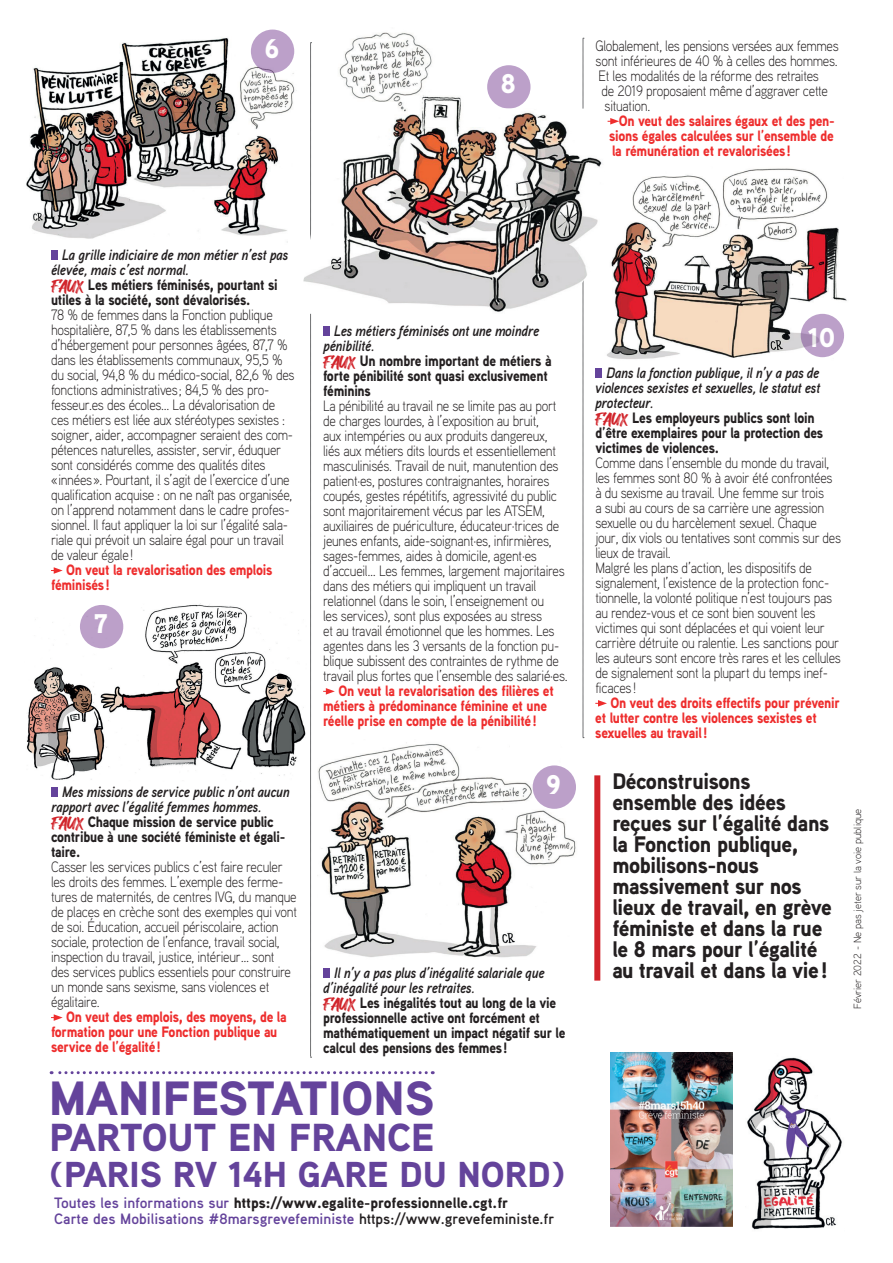
<style>
.page{position:relative;width:893px;height:1263px;background:#fff}
.page>*{position:absolute;margin:0;border:0;box-sizing:border-box;transform-origin:0 0}
.t1{font:900 48px "Aaux Pro";color:#64439b}
.t2{font:900 39px "Aaux Pro";color:#64439b}
.t3{font:900 36px "Aaux Pro";color:#64439b}
.t4{font:900 27px "Aaux Pro";color:#fff}
.t5{font:900 22.5px/21px "Aaux Pro";letter-spacing:-.02em;color:#231f20;scale:.96 1}
.t6{font:300 15px/15px "Aaux Pro";letter-spacing:-.02em;color:#231f20;scale:.9 1}
.t7{font:900 15px/15px "Aaux Pro";letter-spacing:-.02em;color:#231f20;scale:.9 1}
.t8{font:900 15px/15px "Aaux Pro";letter-spacing:-.02em;color:#ee2d2d;scale:.9 1}
.t9{font:italic 700 15px/15px "Aaux Pro";letter-spacing:-.02em;color:#231f20;scale:.9 1}
.t10{font:700 15px/16.2px "Aaux Pro";color:#64439b}
.t11{font:300 10.5px "Aaux Pro";color:#231f20}
.s1{font-weight:700;font-style:italic}
.s2{font-family:"Hey August";font-weight:400;font-size:18px;color:#d1232a}
.s3{font-weight:900;color:#231f20}
.s4{color:#231f20}
.s5{font-family:"Hey August";font-weight:400;font-style:normal;font-size:18px;color:#d1232a}
.s6{font-weight:900;font-style:normal}
</style>
<div class="page">
<img style="left:607px;top:168px;width:240px;height:191px">
<div style="left:51px;top:250px;width:7px;height:10px;background:#64439b"></div>
<svg style="left:51px;top:567px;width:12px;height:7px"></svg>
<div style="left:51px;top:787px;width:7px;height:10px;background:#64439b"></div>
<svg style="left:51px;top:1014px;width:12px;height:7px"></svg>
<div style="left:323px;top:326px;width:7px;height:10px;background:#64439b"></div>
<svg style="left:323px;top:688px;width:12px;height:7px"></svg>
<div style="left:323px;top:968px;width:7px;height:10px;background:#64439b"></div>
<svg style="left:608px;top:118px;width:11px;height:7px"></svg>
<div style="left:595px;top:368px;width:7px;height:10px;background:#64439b"></div>
<svg style="left:595px;top:700px;width:12px;height:7px"></svg>
<img style="left:26px;top:32px;width:271px;height:211px">
<svg style="left:801px;top:314px;width:43px;height:43px"></svg>
<img style="left:747px;top:1057px;width:95px;height:173px">
<img style="left:611px;top:1053px;width:121px;height:173px">
<div style="left:594px;top:775px;width:6px;height:205px;background:#d1232a"></div>
<svg style="left:51px;top:1071px;width:375px;height:3px"></svg>
<div style="left:251px;top:30px;width:43px;height:43px;background:#bca0c9;border-radius:50%"></div>
<img style="left:317px;top:742px;width:259px;height:216px">
<div style="left:533px;top:765px;width:43px;height:44px;background:#bca0c9;border-radius:50%"></div>
<svg style="left:583px;top:314px;width:1px;height:424px"></svg>
<svg style="left:310px;top:314px;width:2px;height:744px"></svg>
<img style="left:27px;top:603px;width:279px;height:177px">
<div style="left:80px;top:605px;width:43px;height:43px;background:#bca0c9;border-radius:50%"></div>
<img style="left:303px;top:32px;width:299px;height:282px">
<h3 class="t4" style="left:264px;top:31px;width:16px">6</h3>
<h3 class="t4" style="left:501px;top:67px;width:16px">8</h3>
<p class="t6" style="left:595px;top:38px;width:272px">Globalement, les pensions versées aux femmes</p>
<p class="t6" style="left:596px;top:53px;width:271px">sont inférieures de 40 % à celles des hommes.</p>
<p class="t6" style="left:599px;top:68px;width:246px">Et les modalités de la réforme des retraites</p>
<p class="t6" style="left:602px;top:83px;width:253px">de 2019 proposaient même d’aggraver cette</p>
<p class="t6" style="left:605px;top:98px;width:52px">situation.</p>
<p class="t8" style="left:609px;top:113px;width:252px;text-align:justify;text-indent:10px">On veut des salaires égaux et des pen&shy;sions égales calculées sur l’ensemble de la rémunération et revalorisées!</p>
<p class="t7" style="left:51px;top:247px;width:265px;text-indent:11px"><span class="s1">La grille indiciaire de mon métier n’est pas élevée, mais c’est normal.<br></span><span class="s2">FAUX</span> Les métiers féminisés, pourtant si utiles à la société, sont dévalorisés.</p>
<p class="t6" style="left:51px;top:307px;width:272px">78 % de femmes dans la Fonction publique hospitalière, 87,5 % dans les établissements d’hébergement pour personnes âgées, 87,7 % dans les établissements communaux, 95,5 % du social, 94,8 % du médico-social, 82,6 % des fonctions administratives; 84,5 % des pro&shy;fesseur.es des écoles... La dévalorisation de ces métiers est liée aux stéréotypes sexistes : soigner, aider, accompagner seraient des com&shy;pétences naturelles, assister, servir, éduquer sont considérés comme des qualités dites «innées». Pourtant, il s’agit de l’exercice d’une qualification acquise : on ne naît pas organisée, on l’apprend notamment dans le cadre profes&shy;sionnel. Il faut appliquer la loi sur l’égalité sala&shy;riale qui prévoit un salaire égal pour un travail de valeur égale!</p>
<p class="t8" style="left:51px;top:562px;width:247px;text-indent:15px">On veut la revalorisation des emplois féminisés!</p>
<h3 class="t4" style="left:94px;top:606px;width:15px">7</h3>
<p class="t7" style="left:51px;top:784px;width:267px;text-indent:11px"><span class="s1">Mes missions de service public n’ont aucun rapport avec l’égalité femmes hommes.<br></span><span class="s2">FAUX</span> Chaque mission de service public contribue à une société féministe et égali&shy;taire.</p>
<p class="t6" style="left:51px;top:859px;width:275px">Casser les services publics c’est faire reculer les droits des femmes. L’exemple des ferme&shy;tures de maternités, de centres IVG, du manque de places en crèche sont des exemples qui vont de soi. Éducation, accueil périscolaire, action sociale, protection de l’enfance, travail social, inspection du travail, justice, intérieur… sont<br>des services publics essentiels pour construire un monde sans sexisme, sans violences et égalitaire.</p>
<p class="t8" style="left:51px;top:1009px;width:263px;text-indent:15px">On veut des emplois, des moyens, de la formation pour une Fonction publique au service de l’égalité!</p>
<p class="t7" style="left:323px;top:323px;width:255px;text-indent:11px"><span class="s1">Les métiers féminisés ont une moindre pénibilité.<br></span><span class="s2">FAUX</span> Un nombre important de métiers à forte pénibilité sont quasi exclusivement féminins</p>
<p class="t6" style="left:323px;top:398px;width:273px">La pénibilité au travail ne se limite pas au port de charges lourdes, à l’exposition au bruit,<br>aux intempéries ou aux produits dangereux, liés aux métiers dits lourds et essentiellement masculinisés. Travail de nuit, manutention des patient∙es, postures contraignantes, horaires coupés, gestes répétitifs, agressivité du public sont majoritairement vécus par les ATSEM, auxiliaires de puériculture, éducateur∙trices de jeunes enfants, aide-soignant∙es, infirmières, sages-femmes, aides à domicile, agent∙es d’accueil… Les femmes, largement majoritaires dans des métiers qui impliquent un travail relationnel (dans le soin, l’enseignement ou<br>les services), sont plus exposées au stress<br>et au travail émotionnel que les hommes. Les agentes dans les 3 versants de la fonction pu&shy;blique subissent des contraintes de rythme de travail plus fortes que l’ensemble des salarié∙es.</p>
<p class="t8" style="left:323px;top:683px;width:258px;text-indent:15px">On veut la revalorisation des filières et métiers à prédominance féminine et une réelle prise en compte de la pénibilité!</p>
<h3 class="t4" style="left:546px;top:767px;width:16px">9</h3>
<p class="t7" style="left:323px;top:965px;width:271px;text-indent:11px"><span class="s1">Il n’y a pas plus d’inégalité salariale que d’inégalité pour les retraites.<br></span><span class="s2">FAUX</span> Les inégalités tout au long de la vie professionnelle active ont forcément et mathématiquement un impact négatif sur le calcul des pensions des femmes!</p>
<h1 class="t1" style="left:50px;top:1067px;width:386px">MANIFESTATIONS</h1>
<h2 class="t2" style="left:50px;top:1112px;width:387px">PARTOUT EN FRANCE</h2>
<h3 class="t3" style="left:50px;top:1151px;width:517px">(PARIS RV 14H GARE DU NORD)</h3>
<p class="t10" style="left:54px;top:1194px;width:502px">Toutes les informations sur <span class="s3">https://www.egalite-professionnelle.cgt.fr<br></span>Carte des Mobilisations #8marsgrevefeministe <span class="s4">https://www.grevefeministe.fr</span></p>
<h3 class="t4" style="left:808px;top:320px;width:29px">10</h3>
<p class="t9" style="left:595px;top:365px;width:255px;text-indent:11px">Dans la fonction publique, il n’y a pas de violences sexistes et sexuelles, le statut est protecteur.<br><span class="s5">FAUX</span> <span class="s6">Les employeurs publics sont loin d’être exemplaires pour la protection des victimes de violences.</span></p>
<p class="t6" style="left:595px;top:455px;width:275px">Comme dans l’ensemble du monde du travail, les femmes sont 80 % à avoir été confrontées à du sexisme au travail. Une femme sur trois<br>a subi au cours de sa carrière une agression sexuelle ou du harcèlement sexuel. Chaque jour, dix viols ou tentatives sont commis sur des lieux de travail.<br>Malgré les plans d’action, les dispositifs de signalement, l’existence de la protection fonc&shy;tionnelle, la volonté politique n’est toujours pas au rendez-vous et ce sont bien souvent les victimes qui sont déplacées et qui voient leur carrière détruite ou ralentie. Les sanctions pour les auteurs sont encore très rares et les cellules de signalement sont la plupart du temps inef&shy;ficaces!</p>
<p class="t8" style="left:595px;top:695px;width:273px;text-indent:15px">On veut des droits effectifs pour prévenir et lutter contre les violences sexistes et sexuelles au travail!</p>
<h3 class="t5" style="left:612px;top:770px;width:230px">Déconstruisons ensemble des idées reçues sur l’égalité dans la Fonction publique, mobilisons-nous massivement sur nos lieux de travail, en grève féministe et dans la rue le 8 mars pour l’égalité au travail et dans la vie!</h3>
<p class="t11" style="left:851px;top:1008px;width:201px;rotate:-90deg">Février 2022 - Ne pas jeter sur la voie publique</p>
</div>
